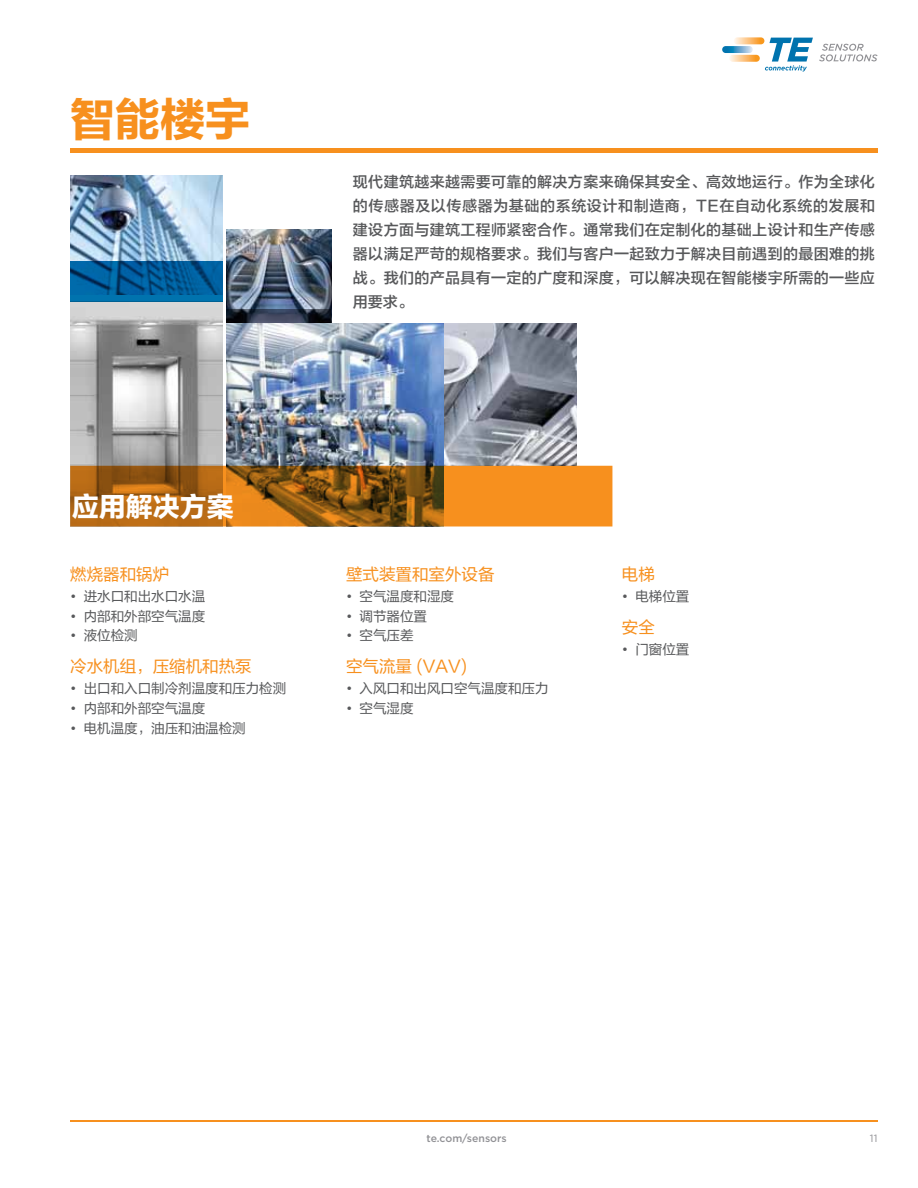
<style>
.page{position:relative;width:918px;height:1188px;background:#fff}
.page>*{position:absolute;margin:0;border:0;box-sizing:border-box;transform-origin:0 0}
.t1{font:45px "FZLTDHJW GB1 0";color:#f7901e}
.t2{font:27px "FZLTDHJW GB1 0";color:#fff}
.t3{font:16.5px "FZLTHJW GB1 0";color:#f7901e}
.t4{font:15px/24px "FZLTZHJW GB1 0";letter-spacing:.025em;color:#58595b;text-align:justify}
.t5{font:13.5px "FZLTHJW GB1 0";color:#58595b}
.t6{font:500 10.5px "Gotham";color:#919195}
.t7{font:10.5px "Gotham";color:#919195}
.s1{font-family:"Gotham"}
</style>
<div class="page">
<svg style="left:734px;top:37px;width:30px;height:7px"></svg>
<svg style="left:729px;top:55px;width:31px;height:7px"></svg>
<svg style="left:722px;top:46px;width:31px;height:7px"></svg>
<svg style="left:765px;top:38px;width:48px;height:34px"></svg>
<svg style="left:819px;top:44px;width:59px;height:17px"></svg>
<hr style="left:70px;top:1120px;width:808px;height:2px;background:#f7901e">
<hr style="left:70px;top:148px;width:808px;height:4px;background:#f7901e">
<img style="left:443px;top:323px;width:134px;height:143px">
<img style="left:227px;top:229px;width:104px;height:81px">
<svg style="left:227px;top:310px;width:104px;height:13px"></svg>
<img style="left:227px;top:323px;width:216px;height:143px">
<img style="left:70px;top:176px;width:153px;height:85px">
<img style="left:70px;top:301px;width:153px;height:165px">
<svg style="left:70px;top:261px;width:153px;height:40px;fill:#0063a5"></svg>
<svg style="left:70px;top:466px;width:542px;height:60px"></svg>
<h1 class="t1" style="left:70px;top:95px;width:182px">智能楼宇</h1>
<p class="t4" style="left:353px;top:171px;width:524px">现代建筑越来越需要可靠的解决方案来确保其安全、高效地运行。作为全球化的传感器及以传感器为基础的系统设计和制造商，TE在自动化系统的发展和建设方面与建筑工程师紧密合作。通常我们在定制化的基础上设计和生产传感器以满足严苛的规格要求。我们与客户一起致力于解决目前遇到的最困难的挑战。我们的产品具有一定的广度和深度，可以解决现在智能楼宇所需的一些应用要求。</p>
<h2 class="t2" style="left:72px;top:492px;width:164px">应用解决方案</h2>
<p class="t3" style="left:70px;top:565px;width:100px">燃烧器和锅炉</p>
<p class="t5" style="left:70px;top:589px;width:136px"><span class="s1">•</span> 进水口和出水口水温</p>
<p class="t5" style="left:70px;top:609px;width:136px"><span class="s1">•</span> 内部和外部空气温度</p>
<p class="t5" style="left:70px;top:628px;width:69px"><span class="s1">•</span> 液位检测</p>
<p class="t3" style="left:70px;top:658px;width:183px">冷水机组，压缩机和热泵</p>
<p class="t5" style="left:70px;top:681px;width:217px"><span class="s1">•</span> 出口和入口制冷剂温度和压力检测</p>
<p class="t5" style="left:70px;top:701px;width:136px"><span class="s1">•</span> 内部和外部空气温度</p>
<p class="t5" style="left:70px;top:721px;width:177px"><span class="s1">•</span> 电机温度，油压和油温检测</p>
<p class="t3" style="left:346px;top:565px;width:150px">壁式装置和室外设备</p>
<p class="t5" style="left:346px;top:589px;width:110px"><span class="s1">•</span> 空气温度和湿度</p>
<p class="t5" style="left:346px;top:609px;width:83px"><span class="s1">•</span> 调节器位置</p>
<p class="t5" style="left:346px;top:628px;width:69px"><span class="s1">•</span> 空气压差</p>
<p class="t3" style="left:346px;top:658px;width:122px">空气流量 (VAV)</p>
<p class="t5" style="left:346px;top:681px;width:204px"><span class="s1">•</span> 入风口和出风口空气温度和压力</p>
<p class="t5" style="left:346px;top:701px;width:69px"><span class="s1">•</span> 空气湿度</p>
<p class="t3" style="left:622px;top:565px;width:34px">电梯</p>
<p class="t5" style="left:622px;top:589px;width:69px"><span class="s1">•</span> 电梯位置</p>
<p class="t3" style="left:622px;top:618px;width:34px">安全</p>
<p class="t5" style="left:622px;top:642px;width:69px"><span class="s1">•</span> 门窗位置</p>
<p class="t6" style="left:427px;top:1132px;width:82px">te.com/sensors</p>
<p class="t7" style="left:870px;top:1132px;width:9px">11</p>
</div>
